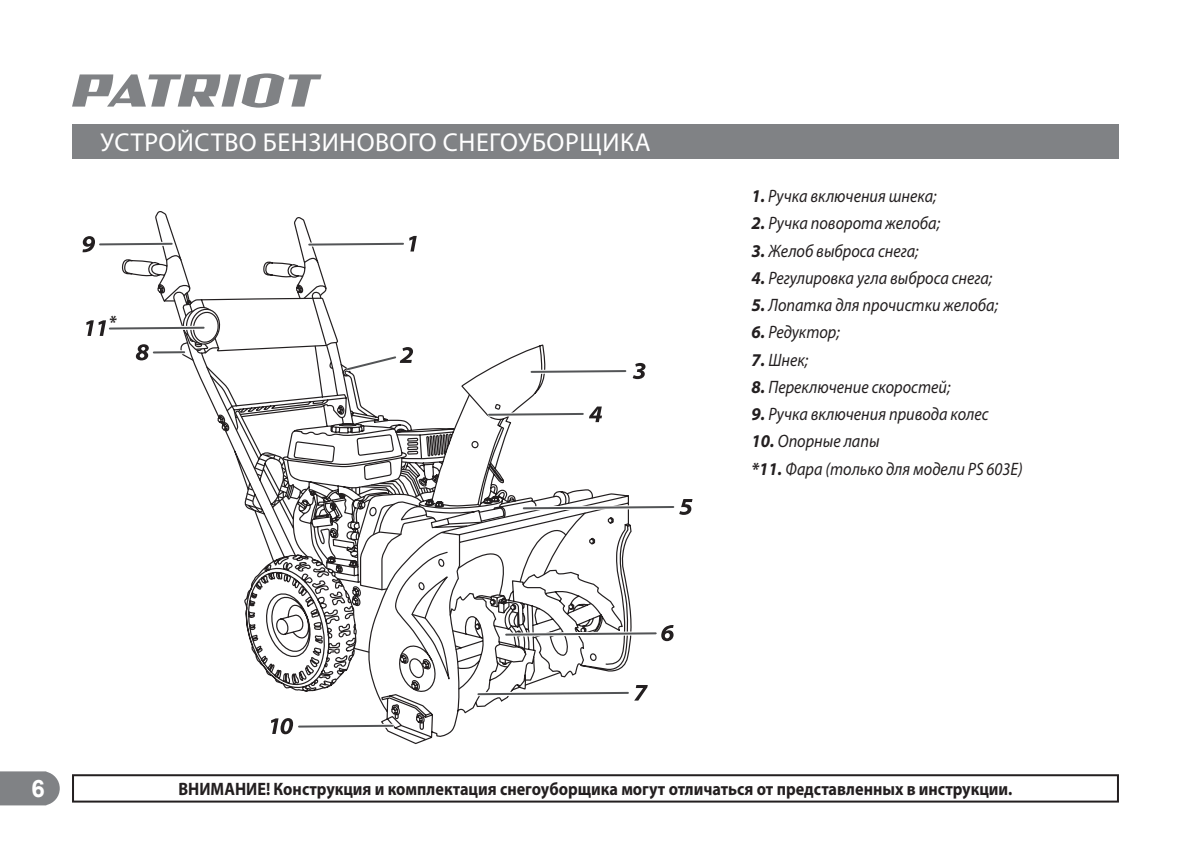
<style>
.page{position:relative;width:1191px;height:842px;background:#fff}
.page>*{position:absolute;margin:0;border:0;box-sizing:border-box;transform-origin:0 0}
.t1{font:26px "Myriad Pro";letter-spacing:.02em;color:#fff}
.t2{font:700 24px "Arial";color:#fff}
.t3{font:italic 18px/27.2px "Myriad Pro";color:#231f20;scale:.9 1}
.t4{font:700 18px "Myriad Pro";color:#231f20;scale:.9 1}
.t5{font:italic 700 semi-expanded 18px "Myriad Pro";color:#231f20;scale:.9 1}
.s1{font-weight:700;font-stretch:semi-expanded}
</style>
<div class="page">
<svg style="left:0;top:771px;width:60px;height:34px;background:#898b8e"></svg>
<svg style="left:72px;top:73px;width:249px;height:35px"></svg>
<div style="left:72px;top:124px;width:1047px;height:34px;background:#808285"></div>
<div style="left:72px;top:774px;width:1047px;height:28px;border:2px solid #231f20"></div>
<svg style="left:244px;top:591px;width:67px;height:144px"></svg>
<svg style="left:121px;top:211px;width:296px;height:380px"></svg>
<svg style="left:393px;top:422px;width:239px;height:322px"></svg>
<svg style="left:311px;top:291px;width:283px;height:439px"></svg>
<svg style="left:82px;top:236px;width:93px;height:16px"></svg>
<svg style="left:271px;top:718px;width:125px;height:16px"></svg>
<svg style="left:306px;top:236px;width:111px;height:15px"></svg>
<svg style="left:344px;top:347px;width:69px;height:27px"></svg>
<svg style="left:528px;top:363px;width:117px;height:16px"></svg>
<svg style="left:486px;top:406px;width:116px;height:16px"></svg>
<svg style="left:520px;top:499px;width:172px;height:16px"></svg>
<svg style="left:503px;top:625px;width:170px;height:16px"></svg>
<svg style="left:475px;top:685px;width:173px;height:15px"></svg>
<svg style="left:86px;top:306px;width:135px;height:54px"></svg>
<h1 class="t1" style="left:101px;top:126px;width:551px">УСТРОЙСТВО БЕНЗИНОВОГО СНЕГОУБОРЩИКА</h1>
<p class="t5" style="left:109px;top:312px;width:10px">*</p>
<p class="t3" style="left:751px;top:182px;width:207px"><span class="s1">1.</span> Ручка включения шнека;</p>
<p class="t3" style="left:751px;top:209px;width:211px"><span class="s1">2.</span> Ручка поворота желоба;</p>
<p class="t3" style="left:751px;top:237px;width:187px"><span class="s1">3.</span> Желоб выброса снега;</p>
<p class="t3" style="left:751px;top:264px;width:269px"><span class="s1">4.</span> Регулировка угла выброса снега;</p>
<p class="t3" style="left:751px;top:291px;width:275px"><span class="s1">5.</span> Лопатка для прочистки желоба;</p>
<p class="t3" style="left:751px;top:318px;width:100px"><span class="s1">6.</span> Редуктор;</p>
<p class="t3" style="left:751px;top:346px;width:65px"><span class="s1">7.</span> Шнек;</p>
<p class="t3" style="left:751px;top:373px;width:222px"><span class="s1">8.</span> Переключение скоростей;</p>
<p class="t3" style="left:751px;top:400px;width:265px"><span class="s1">9.</span> Ручка включения привода колес</p>
<p class="t3" style="left:751px;top:428px;width:303px"><span class="s1">10.</span> Опорные лапы<br><span class="s1">*11.</span> Фара (только для модели PS 603E)</p>
<h2 class="t2" style="left:31px;top:773px;width:15px">6</h2>
<p class="t4" style="left:178px;top:779px;width:928px">ВНИМАНИЕ! Конструкция и комплектация снегоуборщика могут отличаться от представленных в инструкции.</p>
</div>
